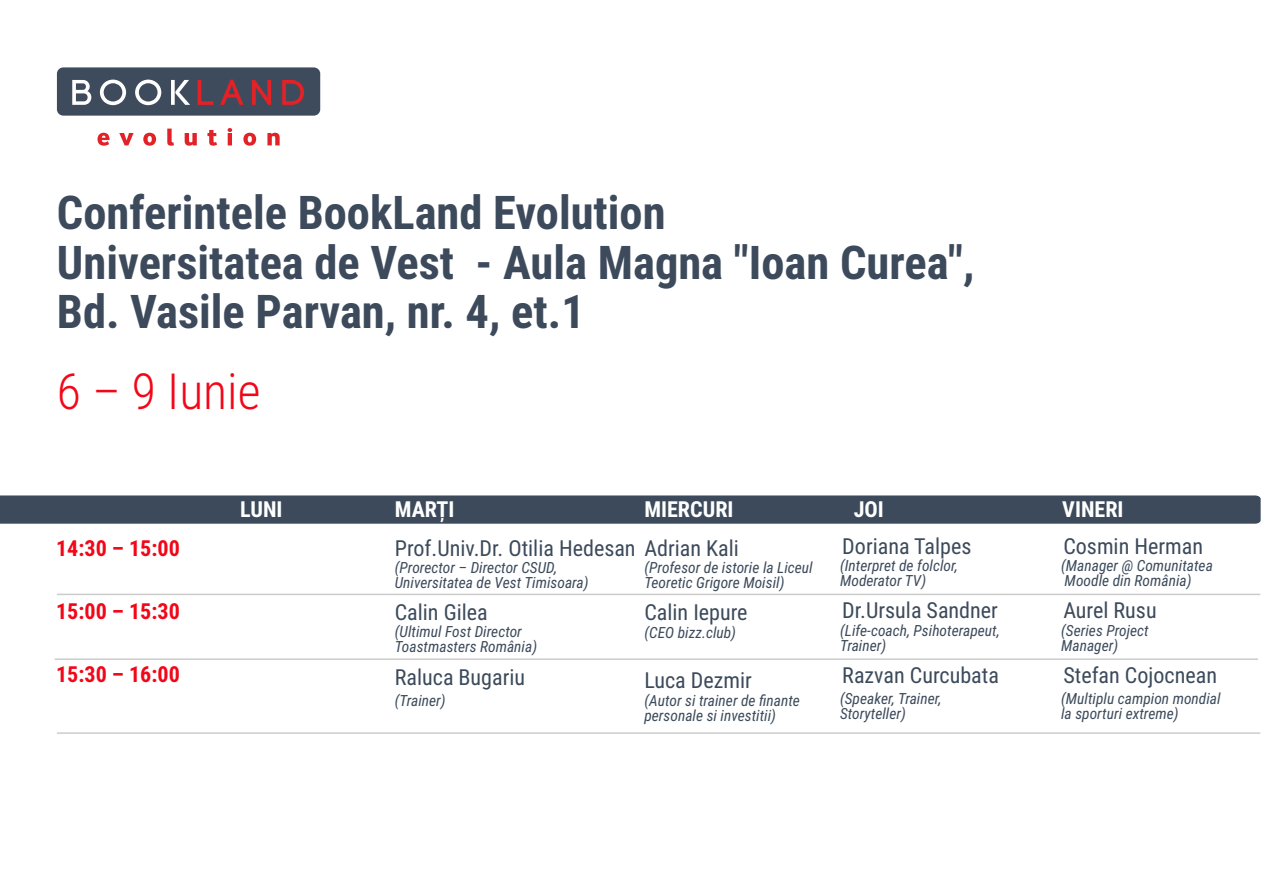
<style>
.page{position:relative;width:1263px;height:893px;background:#fff}
.page>*{position:absolute;margin:0;border:0;box-sizing:border-box;transform-origin:0 0}
.t1{font:300 49.8px "Roboto Condensed";color:#f20718}
.t2{font:700 46.5px/49.5px "Roboto Condensed";color:#3c4a5b}
.t3{font:22.05px "Roboto Condensed";color:#3c4a5b}
.t4{font:700 22.05px "Roboto Condensed";color:#f20718}
.t5{font:700 22.05px "Roboto Condensed";color:#fff}
.t6{font:italic 15.45px/15px "Roboto Condensed";color:#3c4a5b}
</style>
<div class="page">
<div style="left:57px;top:67px;width:263px;height:49px;background:#3e4b5d;border-radius:6px"></div>
<svg style="left:72px;top:80px;width:19px;height:25px"></svg>
<svg style="left:100px;top:80px;width:26px;height:25px"></svg>
<svg style="left:135px;top:80px;width:26px;height:25px"></svg>
<svg style="left:171px;top:80px;width:19px;height:25px"></svg>
<svg style="left:198px;top:80px;width:15px;height:25px"></svg>
<svg style="left:220px;top:80px;width:23px;height:25px"></svg>
<svg style="left:252px;top:80px;width:19px;height:25px"></svg>
<svg style="left:282px;top:80px;width:22px;height:25px"></svg>
<svg style="left:98px;top:133px;width:12px;height:13px"></svg>
<svg style="left:119px;top:133px;width:15px;height:12px"></svg>
<svg style="left:143px;top:133px;width:13px;height:13px"></svg>
<svg style="left:167px;top:129px;width:7px;height:17px"></svg>
<svg style="left:185px;top:133px;width:12px;height:13px"></svg>
<svg style="left:207px;top:130px;width:10px;height:16px"></svg>
<svg style="left:228px;top:128px;width:4px;height:17px"></svg>
<svg style="left:243px;top:133px;width:13px;height:13px"></svg>
<svg style="left:267px;top:133px;width:13px;height:12px"></svg>
<hr style="left:57px;top:594px;width:1203px;height:1px;background:#ccc">
<hr style="left:55px;top:658px;width:1203px;height:2px;background:#ccc">
<svg style="left:0;top:495px;width:1261px;height:29px;background:#414f5f"></svg>
<hr style="left:57px;top:732px;width:1203px;height:2px;background:#ccc">
<h2 class="t2" style="left:57px;top:186px;width:919px">Conferintele BookLand Evolution<br>Universitatea de Vest - Aula Magna "Ioan Curea",<br>Bd. Vasile Parvan, nr. 4, et.1</h2>
<h1 class="t1" style="left:57px;top:357px;width:205px">6 – 9 Iunie</h1>
<h3 class="t4" style="left:56px;top:532px;width:125px">14:30 – 15:00</h3>
<h3 class="t4" style="left:56px;top:595px;width:125px">15:00 – 15:30</h3>
<h3 class="t4" style="left:56px;top:658px;width:125px">15:30 – 16:00</h3>
<h3 class="t5" style="left:240px;top:493px;width:44px">LUNI</h3>
<h3 class="t5" style="left:395px;top:493px;width:61px">MARȚI</h3>
<h3 class="t5" style="left:644px;top:493px;width:91px">MIERCURI</h3>
<h3 class="t5" style="left:854px;top:493px;width:32px">JOI</h3>
<h3 class="t5" style="left:1062px;top:493px;width:63px">VINERI</h3>
<p class="t6" style="left:395px;top:559px;width:195px">(Prorector – Director CSUD,<br>Universitatea de Vest Timisoara)</p>
<p class="t6" style="left:644px;top:559px;width:170px">(Profesor de istorie la Liceul<br>Teoretic Grigore Moisil)</p>
<p class="t6" style="left:395px;top:624px;width:144px">(Ultimul Fost Director<br>Toastmasters România)</p>
<p class="t6" style="left:395px;top:692px;width:52px">(Trainer)</p>
<h3 class="t3" style="left:842px;top:530px;width:131px">Doriana Talpes</h3>
<h3 class="t3" style="left:1063px;top:530px;width:141px">Cosmin Herman</h3>
<h3 class="t3" style="left:395px;top:532px;width:346px">Prof.Univ.Dr. Otilia Hedesan Adrian Kali</h3>
<p class="t6" style="left:840px;top:558px;width:119px">(Interpret de folclor,<br>Moderator TV)</p>
<p class="t6" style="left:840px;top:622px;width:161px">(Life-coach, Psihoterapeut,<br>Trainer)</p>
<p class="t6" style="left:840px;top:690px;width:103px">(Speaker, Trainer,<br>Storyteller)</p>
<p class="t6" style="left:1061px;top:558px;width:153px">(Manager @ Comunitatea<br>Moodle din România)</p>
<p class="t6" style="left:1061px;top:622px;width:89px">(Series Project<br>Manager)</p>
<p class="t6" style="left:1061px;top:690px;width:161px">(Multiplu campion mondial la sporturi extreme)</p>
<h3 class="t3" style="left:842px;top:595px;width:157px">Dr.Ursula Sandner</h3>
<h3 class="t3" style="left:1063px;top:595px;width:95px">Aurel Rusu</h3>
<h3 class="t3" style="left:395px;top:597px;width:94px">Calin Gilea</h3>
<h3 class="t3" style="left:644px;top:597px;width:105px">Calin Iepure</h3>
<p class="t6" style="left:644px;top:624px;width:93px">(CEO bizz.club)</p>
<h3 class="t3" style="left:644px;top:665px;width:109px">Luca Dezmir</h3>
<p class="t6" style="left:644px;top:692px;width:157px">(Autor si trainer de finante personale si investitii)</p>
<h3 class="t3" style="left:1063px;top:659px;width:155px">Stefan Cojocnean</h3>
<h3 class="t3" style="left:842px;top:659px;width:158px">Razvan Curcubata</h3>
<h3 class="t3" style="left:395px;top:661px;width:132px">Raluca Bugariu</h3>
</div>
